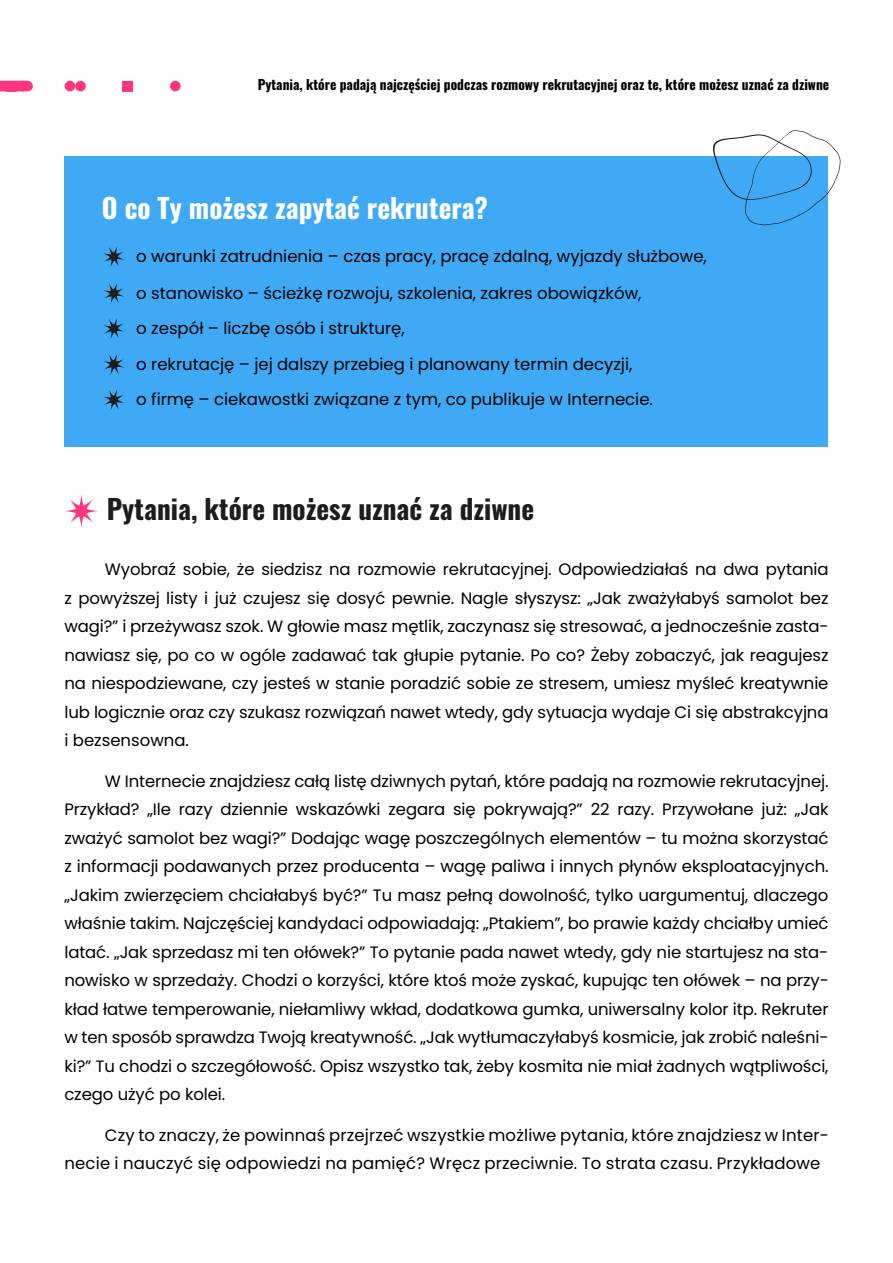
<style>
.page{position:relative;width:893px;height:1263px;background:#fff}
.page>*{position:absolute;margin:0;border:0;box-sizing:border-box;transform-origin:0 0}
.t1{font:27.15px "Oswald";color:#1d1d1b}
.t2{font:27.15px "Oswald";color:#fff}
.t3{font:16.5px/28.5px "Poppins";color:#000}
.t4{font:13.5px "Oswald";color:#000}
</style>
<div class="page">
<div style="left:65px;top:157px;width:763px;height:290px;background:#3fa9f5"></div>
<svg style="left:103px;top:283px;width:21px;height:21px"></svg>
<svg style="left:103px;top:246px;width:21px;height:21px"></svg>
<svg style="left:103px;top:318px;width:21px;height:21px"></svg>
<svg style="left:103px;top:354px;width:21px;height:21px"></svg>
<svg style="left:103px;top:390px;width:21px;height:20px"></svg>
<svg style="left:65px;top:494px;width:33px;height:34px"></svg>
<svg style="left:0;top:81px;width:33px;height:10px"></svg>
<div style="left:123px;top:81px;width:10px;height:10px;background:#ff357f"></div>
<div style="left:7px;top:81px;width:10px;height:10px;background:#ff357f"></div>
<div style="left:17px;top:81px;width:11px;height:10px;background:#ff357f;border-radius:5px"></div>
<div style="left:170px;top:81px;width:11px;height:10px;background:#ff357f;border-radius:5px"></div>
<div style="left:65px;top:81px;width:10px;height:10px;background:#ff357f;border-radius:5px"></div>
<div style="left:75px;top:81px;width:11px;height:10px;background:#ff357f;border-radius:5px"></div>
<svg style="left:713px;top:130px;width:127px;height:95px"></svg>
<p class="t4" style="left:258px;top:73px;width:573px">Pytania, które padają najczęściej podczas rozmowy rekrutacyjnej oraz te, które możesz uznać za dziwne</p>
<h1 class="t2" style="left:102px;top:184px;width:387px">O co Ty możesz zapytać rekrutera?</h1>
<p class="t3" style="left:136px;top:242px;width:572px">o warunki zatrudnienia – czas pracy, pracę zdalną, wyjazdy służbowe,</p>
<p class="t3" style="left:136px;top:275px;width:518px;line-height:35.7px">o stanowisko – ścieżkę rozwoju, szkolenia, zakres obowiązków, o zespół – liczbę osób i strukturę,<br>o rekrutację – jej dalszy przebieg i planowany termin decyzji,<br>o firmę – ciekawostki związane z tym, co publikuje w Internecie.</p>
<h1 class="t1" style="left:107px;top:485px;width:429px">Pytania, które możesz uznać za dziwne</h1>
<p class="t3" style="left:64px;top:555px;width:766px;text-align:justify;text-indent:41px">Wyobraź sobie, że siedzisz na rozmowie rekrutacyjnej. Odpowiedziałaś na dwa pytania z powyższej listy i już czujesz się dosyć pewnie. Nagle słyszysz: „Jak zważyłabyś samolot bez wagi?” i przeżywasz szok. W głowie masz mętlik, zaczynasz się stresować, a jednocześnie zasta&shy;nawiasz się, po co w ogóle zadawać tak głupie pytanie. Po co? Żeby zobaczyć, jak reagujesz na niespodziewane, czy jesteś w stanie poradzić sobie ze stresem, umiesz myśleć kreatywnie lub logicznie oraz czy szukasz rozwiązań nawet wtedy, gdy sytuacja wydaje Ci się abstrakcyjna i bezsensowna.</p>
<p class="t3" style="left:64px;top:767px;width:766px;text-align:justify;text-indent:41px">W Internecie znajdziesz całą listę dziwnych pytań, które padają na rozmowie rekrutacyjnej.<br>Przykład? „Ile razy dziennie wskazówki zegara się pokrywają?” 22 razy. Przywołane już: „Jak zważyć samolot bez wagi?” Dodając wagę poszczególnych elementów – tu można skorzystać z informacji podawanych przez producenta – wagę paliwa i innych płynów eksploatacyjnych. „Jakim zwierzęciem chciałabyś być?” Tu masz pełną dowolność, tylko uargumentuj, dlaczego właśnie takim. Najczęściej kandydaci odpowiadają: „Ptakiem”, bo prawie każdy chciałby umieć latać. „Jak sprzedasz mi ten ołówek?” To pytanie pada nawet wtedy, gdy nie startujesz na sta&shy;nowisko w sprzedaży. Chodzi o korzyści, które ktoś może zyskać, kupując ten ołówek – na przy&shy;kład łatwe temperowanie, niełamliwy wkład, dodatkowa gumka, uniwersalny kolor itp. Rekruter w ten sposób sprawdza Twoją kreatywność. „Jak wytłumaczyłabyś kosmicie, jak zrobić naleśni&shy;ki?” Tu chodzi o szczegółowość. Opisz wszystko tak, żeby kosmita nie miał żadnych wątpliwości, czego użyć po kolei.</p>
<p class="t3" style="left:64px;top:1121px;width:766px;text-indent:41px">Czy to znaczy, że powinnaś przejrzeć wszystkie możliwe pytania, które znajdziesz w Inter&shy;necie i nauczyć się odpowiedzi na pamięć? Wręcz przeciwnie. To strata czasu. Przykładowe</p>
</div>
